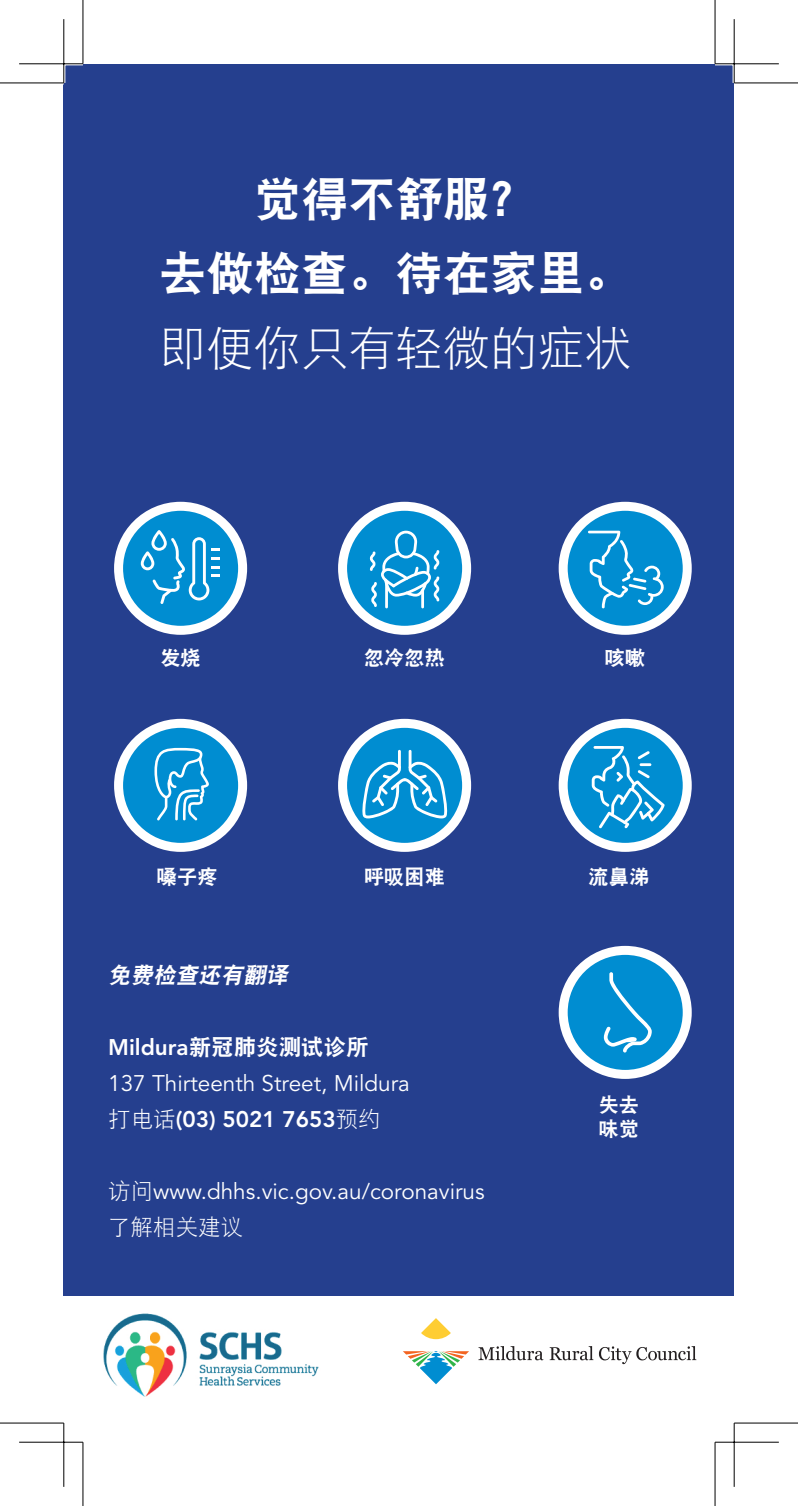
<style>
.page{position:relative;width:798px;height:1506px;background:#fff}
.page>*{position:absolute;margin:0;border:0;box-sizing:border-box;transform-origin:0 0}
.t1{font:47.25px/74.2px "DFP Hei W9";color:#fff;text-align:center}
.t2{font:47.25px "DFP Hei W3";color:#fff}
.t3{font:22.5px/36px "Avenir LT Std";color:#fff}
.t4{font:22.5px "DFP Hei W9";color:#fff}
.t5{font:italic 22.5px "DFP Hei W9";color:#fff}
.t6{font:22.5px "DFP Hei W3";color:#fff}
.t7{font:20.25px/24.3px "DFP Hei W9";color:#fff}
.s1{font-family:"Avenir LT Std";font-weight:800}
.s2{font-family:"DFP Hei W3"}
.s3{font-weight:800}
</style>
<div class="page">
<div style="left:64px;top:64px;width:670px;height:1231px;background:#253f8e"></div>
<svg style="left:478px;top:1346px;width:65px;height:14px"></svg>
<svg style="left:549px;top:1346px;width:44px;height:14px"></svg>
<svg style="left:599px;top:1346px;width:97px;height:18px"></svg>
<svg style="left:421px;top:1318px;width:30px;height:21px"></svg>
<svg style="left:403px;top:1351px;width:66px;height:33px"></svg>
<img style="left:104px;top:1313px;width:215px;height:84px">
<svg style="left:116px;top:503px;width:129px;height:130px;background:#3da8dc"></svg>
<div style="left:114px;top:502px;width:133px;height:133px;border:9px solid #fff;border-radius:50%"></div>
<svg style="left:141px;top:530px;width:79px;height:74px;background:#2ea1d9"></svg>
<svg style="left:340px;top:503px;width:129px;height:130px;background:#38a6db"></svg>
<div style="left:338px;top:502px;width:133px;height:133px;border:9px solid #fff;border-radius:50%"></div>
<hr style="left:385px;top:582px;width:3px;height:26px;background:#fff">
<hr style="left:421px;top:589px;width:3px;height:19px;background:#fff">
<svg style="left:370px;top:531px;width:69px;height:76px;background:#38a6db"></svg>
<svg style="left:560px;top:503px;width:130px;height:130px;background:#3ea8dc"></svg>
<div style="left:558px;top:502px;width:133px;height:133px;border:9px solid #fff;border-radius:50%"></div>
<svg style="left:588px;top:531px;width:75px;height:77px;background:#269ed7"></svg>
<svg style="left:116px;top:720px;width:129px;height:130px;background:#2ea1d9"></svg>
<div style="left:114px;top:719px;width:133px;height:133px;border:9px solid #fff;border-radius:50%"></div>
<svg style="left:154px;top:748px;width:55px;height:72px;background:#3aa7db"></svg>
<svg style="left:340px;top:720px;width:129px;height:130px;background:#3ea8dc"></svg>
<div style="left:338px;top:719px;width:133px;height:133px;border:9px solid #fff;border-radius:50%"></div>
<svg style="left:361px;top:750px;width:87px;height:68px;background:#38a6db"></svg>
<svg style="left:560px;top:720px;width:130px;height:130px;background:#40a9dc"></svg>
<div style="left:558px;top:719px;width:133px;height:133px;border:9px solid #fff;border-radius:50%"></div>
<svg style="left:591px;top:746px;width:73px;height:82px;background:#32a3da"></svg>
<svg style="left:560px;top:947px;width:130px;height:130px;background:#2ea1d9"></svg>
<div style="left:558px;top:946px;width:133px;height:133px;border:9px solid #fff;border-radius:50%"></div>
<svg style="left:604px;top:972px;width:47px;height:80px;background:#269ed7"></svg>
<svg style="left:0;top:82px;width:64px;height:3px"></svg>
<svg style="left:735px;top:82px;width:63px;height:1px"></svg>
<svg style="left:82px;top:0;width:1px;height:62px"></svg>
<svg style="left:82px;top:1443px;width:1px;height:63px"></svg>
<hr style="left:19px;top:62px;width:64px;height:3px;background:#fff">
<hr style="left:715px;top:62px;width:63px;height:3px;background:#fff">
<hr style="left:62px;top:19px;width:3px;height:64px;background:#fff">
<hr style="left:732px;top:19px;width:3px;height:64px;background:#fff">
<hr style="left:0;top:83px;width:64px;height:1px;background:#000">
<hr style="left:734px;top:83px;width:64px;height:1px;background:#000">
<hr style="left:0;top:1422px;width:64px;height:1px;background:#000">
<hr style="left:734px;top:1422px;width:64px;height:1px;background:#000">
<hr style="left:83px;top:0;width:1px;height:64px;background:#000">
<hr style="left:83px;top:1442px;width:1px;height:64px;background:#000">
<hr style="left:714px;top:0;width:1px;height:64px;background:#000">
<hr style="left:714px;top:1442px;width:1px;height:64px;background:#000">
<hr style="left:19px;top:63px;width:64px;height:1px;background:#000">
<hr style="left:715px;top:63px;width:63px;height:1px;background:#000">
<hr style="left:19px;top:1441px;width:64px;height:1px;background:#000">
<hr style="left:715px;top:1441px;width:63px;height:1px;background:#000">
<hr style="left:63px;top:19px;width:1px;height:64px;background:#000">
<hr style="left:63px;top:1423px;width:1px;height:63px;background:#000">
<hr style="left:733px;top:19px;width:1px;height:64px;background:#000">
<hr style="left:733px;top:1423px;width:1px;height:63px;background:#000">
<h1 class="t1" style="left:159px;top:161px;width:474px">觉得不舒服？<br>去做检查。待在家里。</h1>
<h1 class="t2" style="left:159px;top:322px;width:474px">即便你只有轻微的症状</h1>
<p class="t7" style="left:160px;top:645px;width:42px">发烧</p>
<p class="t7" style="left:364px;top:645px;width:82px">忽冷忽热</p>
<p class="t7" style="left:157px;top:864px;width:62px">嗓子疼</p>
<p class="t5" style="left:108px;top:962px;width:186px">免费检查还有翻译</p>
<p class="t7" style="left:364px;top:864px;width:82px">呼吸困难</p>
<p class="t4" style="left:108px;top:1034px;width:262px"><span class="s1">Mildura</span>新冠肺炎测试诊所</p>
<p class="t3" style="left:108px;top:1065px;width:303px">137 Thirteenth Street, Mildura<span class="s2">打电话</span><span class="s3">(03) 5021 7653</span><span class="s2">预约</span></p>
<p class="t3" style="left:108px;top:1173px;width:378px"><span class="s2">访问</span>www.dhhs.vic.gov.au/coronavirus</p>
<p class="t6" style="left:108px;top:1214px;width:136px">了解相关建议</p>
<p class="t7" style="left:605px;top:645px;width:42px">咳嗽</p>
<p class="t7" style="left:588px;top:864px;width:62px">流鼻涕</p>
<p class="t7" style="left:598px;top:1091px;width:42px">失去味觉</p>
</div>
